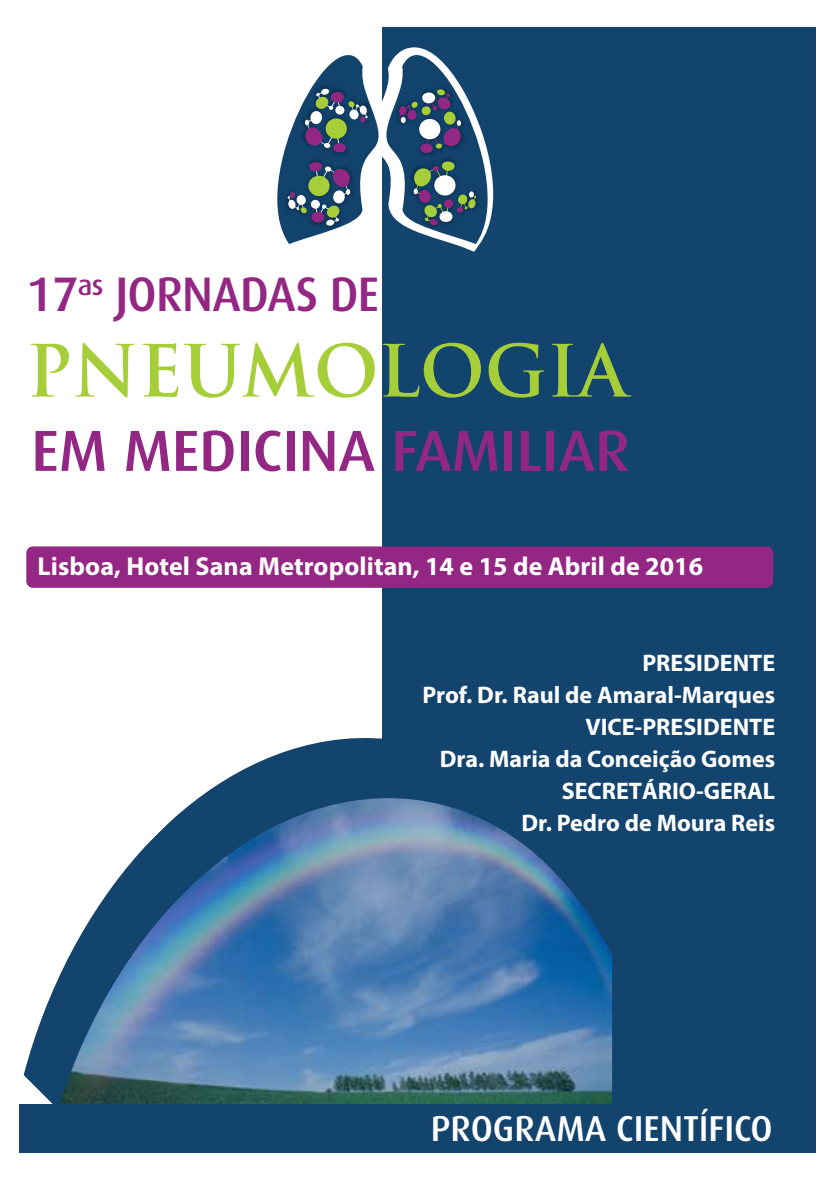
<style>
.page{position:relative;width:834px;height:1191px;background:#fff}
.page>*{position:absolute;margin:0;border:0;box-sizing:border-box;transform-origin:0 0}
.t1{font:700 70px "Trajan Pro";color:#a6ce39}
.t2{font:500 58px "Dax";letter-spacing:-.01em;color:#932784;scale:1.07 1}
.t3{font:500 48.4px "Dax";letter-spacing:-.015em;color:#932783}
.t4{font:500 36px "Dax";color:#fff}
.t5{font:700 26px "Myriad Pro";letter-spacing:.005em;color:#fff}
.t6{font:700 24px/32px "Myriad Pro";color:#fff;text-align:right}
</style>
<div class="page">
<div style="left:382px;top:27px;width:433px;height:1125px;background:#12446e"></div>
<svg style="left:24px;top:738px;width:358px;height:365px"></svg>
<img style="left:61px;top:789px;width:551px;height:314px">
<div style="left:26px;top:546px;width:747px;height:42px;background:#932783;border-radius:7px"></div>
<svg style="left:277px;top:47px;width:217px;height:197px"></svg>
<div style="left:0;top:1103px;width:815px;height:49px;background:#12446e"></div>
<div style="left:0;top:3px;width:19px;height:1188px;background:#fff"></div>
<h3 class="t3" style="left:26px;top:268px;width:354px">17<sup>as</sup> JORNADAS DE</h3>
<h1 class="t1" style="left:26px;top:327px;width:603px">PNEUMOLOGIA</h1>
<h2 class="t2" style="left:31px;top:418px;width:561px">EM MEDICINA FAMILIAR</h2>
<p class="t5" style="left:38px;top:549px;width:667px">Lisboa, Hotel Sana Metropolitan, 14 e 15 de Abril de 2016</p>
<p class="t6" style="left:422px;top:646px;width:354px">PRESIDENTE<br>Prof. Dr. Raul de Amaral-Marques<br>VICE-PRESIDENTE<br>Dra. Maria da Conceição Gomes<br>SECRETÁRIO-GERAL<br>Dr. Pedro de Moura Reis</p>
<h3 class="t4" style="left:431px;top:1108px;width:343px">PROGRAMA CIENTÍFICO</h3>
</div>
